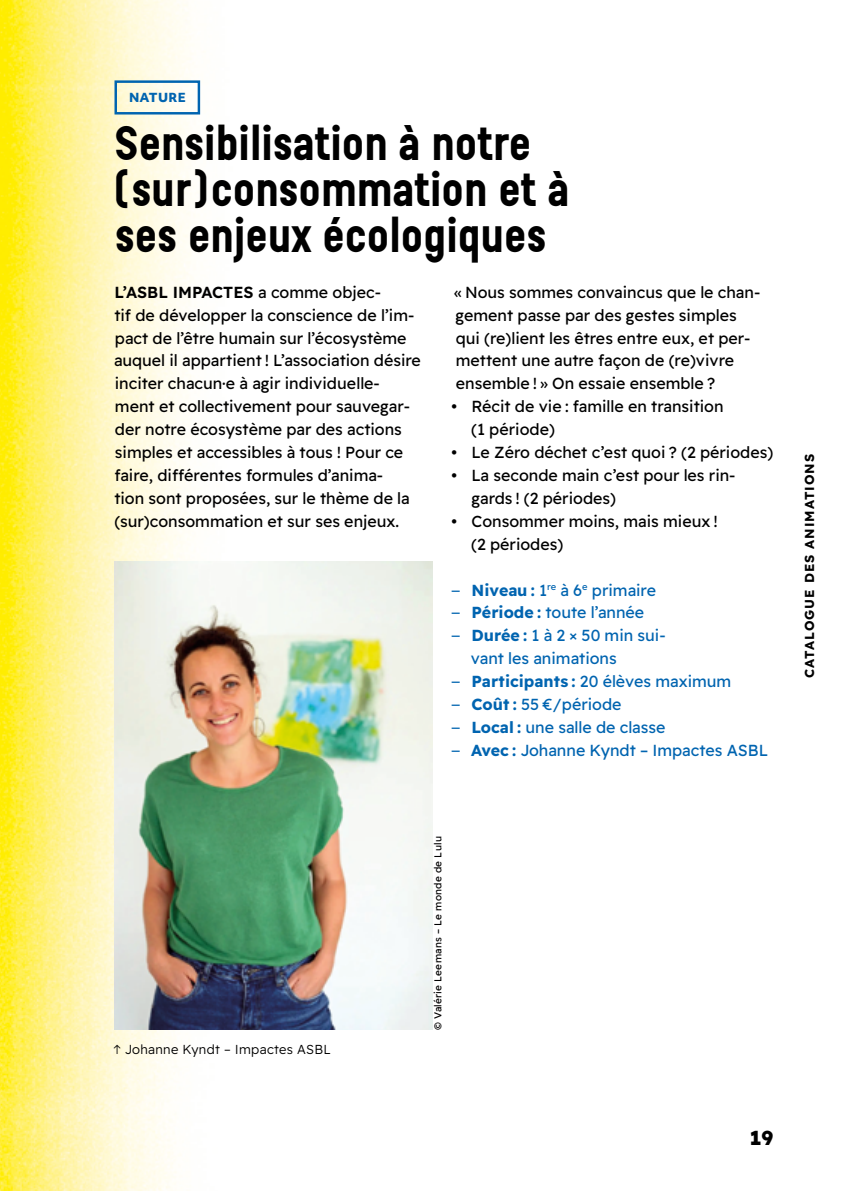
<style>
.page{position:relative;width:842px;height:1191px;background:#fff}
.page>*{position:absolute;margin:0;border:0;box-sizing:border-box;transform-origin:0 0}
.t1{font:700 46px/45.8px "Reglo";color:#000}
.t2{font:800 20px "Lexend Deca";color:#000}
.t3{font:16px/22.8px "Lexend Deca";color:#000}
.t4{font:16px/22.8px "Lexend Deca";color:#0064b0}
.t5{font:300 13px "Lexend Deca";letter-spacing:.025em;color:#000}
.t6{font:700 13px "Lexend Deca";letter-spacing:.075em;color:#000}
.t7{font:800 12px "Objektiv Mk 3";letter-spacing:.025em;color:#0064b0}
.t8{font:10px "Lexend Deca";letter-spacing:.025em;color:#000}
.s1{font-weight:600}
.s2{font-family:"Objektiv Mk 3"}
.s3{font-weight:700}
.s4{font-family:"Sofia Pro"}
</style>
<div class="page">
<img style="left:0;top:0;width:433px;height:1191px">
<div style="left:114px;top:80px;width:86px;height:34px;border:2px solid #0064b0"></div>
<img style="left:114px;top:561px;width:318px;height:468px">
<p class="t7" style="left:129px;top:89px;width:58px">NATURE</p>
<h1 class="t1" style="left:112px;top:121px;width:459px">Sensibilisation à notre (sur)consommation et à ses enjeux écologiques</h1>
<p class="t3" style="left:114px;top:280px;width:308px"><span class="s1">L’ASBL IMPACTES</span> a comme objec-<br>tif de développer la conscience de l’im&shy;pact de l’être humain sur l’écosystème auquel il appartient ! L’association désire inciter chacun·e à agir individuelle&shy;ment et collectivement pour sauvegar&shy;der notre écosystème par des actions simples et accessibles à tous ! Pour ce faire, différentes formules d’anima-<br>tion sont proposées, sur le thème de la (sur)consommation et sur ses enjeux.</p>
<p class="t3" style="left:454px;top:280px;width:308px">« Nous sommes convaincus que le chan&shy;gement passe par des gestes simples qui (re)lient les êtres entre eux, et per&shy;mettent une autre façon de (re)vivre ensemble ! » On essaie ensemble ?</p>
<p class="t3" style="left:471px;top:394px;width:254px;text-indent:-20px">• Récit de vie : famille en transition (1 période)</p>
<p class="t3" style="left:451px;top:440px;width:323px">• Le Zéro déchet c’est quoi ? (2 périodes)</p>
<p class="t3" style="left:472px;top:463px;width:266px;text-indent:-20px">• La seconde main c’est pour les rin&shy;gards ! (2 périodes)</p>
<p class="t3" style="left:471px;top:509px;width:248px;text-indent:-20px">• Consommer moins, mais mieux ! (2 périodes)</p>
<p class="t4" style="left:452px;top:577px;width:206px"><span class="s2">–</span> <span class="s3">Niveau :</span> 1<sup>re</sup> à 6<sup>e</sup> primaire</p>
<p class="t4" style="left:452px;top:600px;width:194px"><span class="s2">–</span> <span class="s3">Période :</span> toute l’année</p>
<p class="t4" style="left:471px;top:623px;width:196px;text-indent:-19px"><span class="s2">–</span> <span class="s3">Durée :</span> 1 à 2 × 50 min sui&shy;vant les animations</p>
<p class="t4" style="left:452px;top:669px;width:281px"><span class="s2">–</span> <span class="s3">Participants :</span> 20 élèves maximum</p>
<p class="t4" style="left:452px;top:692px;width:171px"><span class="s2">–</span> <span class="s3">Coût :</span> 55 €/période</p>
<p class="t4" style="left:452px;top:715px;width:215px"><span class="s2">–</span> <span class="s3">Local :</span> une salle de classe</p>
<p class="t4" style="left:452px;top:737px;width:318px"><span class="s2">–</span> <span class="s3">Avec :</span> Johanne Kyndt – Impactes ASBL</p>
<p class="t5" style="left:113px;top:1039px;width:219px"><span class="s4">↑</span> Johanne Kyndt – Impactes ASBL</p>
<p class="t8" style="left:431px;top:1030px;width:195px;rotate:-90deg">© Valérie Leemans – Le monde de Lulu</p>
<p class="t2" style="left:750px;top:1121px;width:25px">19</p>
<p class="t6" style="left:799px;top:678px;width:226px;rotate:-90deg">CATALOGUE DES ANIMATIONS</p>
</div>
